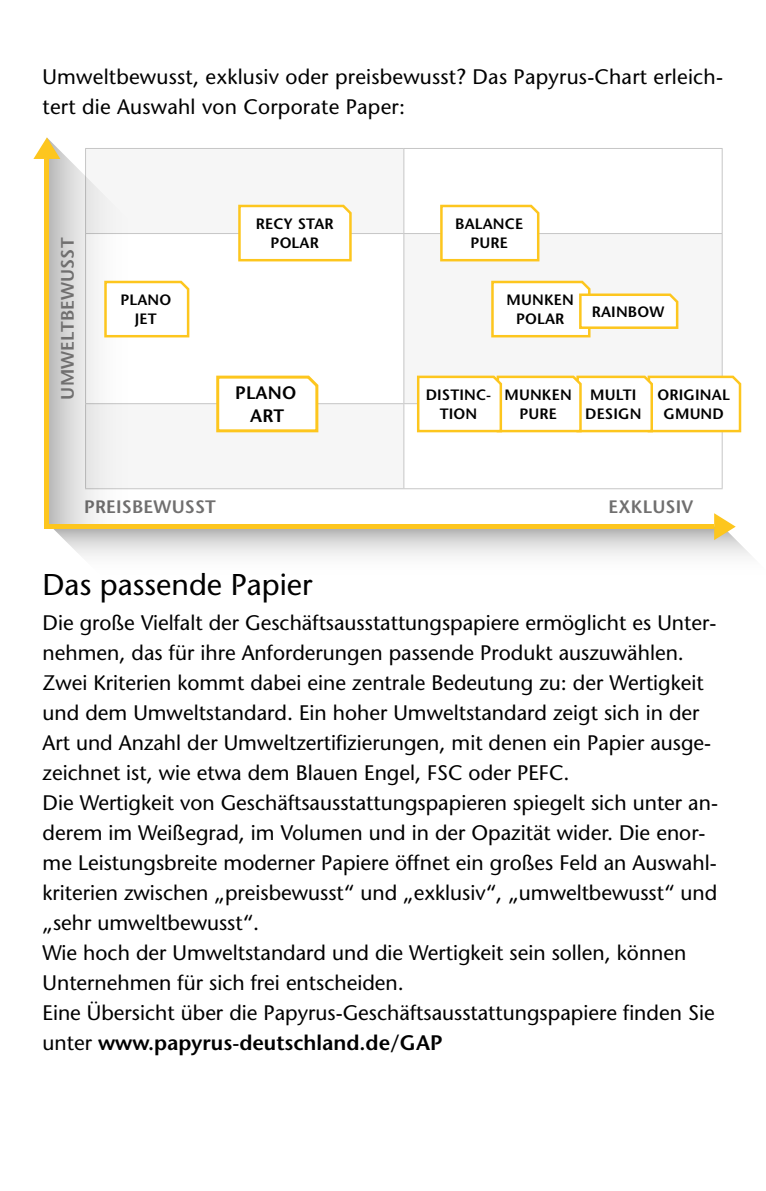
<style>
.page{position:relative;width:766px;height:1191px;background:#fff}
.page>*{position:absolute;margin:0;border:0;box-sizing:border-box;transform-origin:0 0}
.t1{font:30px "Papyrus Sans";color:#000}
.t2{font:21px/30px "Papyrus Sans";color:#000}
.t3{font:600 18px "Papyrus Sans";letter-spacing:.01em;color:#706f6f}
.t4{font:600 18px/22.5px "Papyrus Sans";letter-spacing:.01em;color:#000;text-align:center}
.t5{font:600 15px/18.6px "Papyrus Sans";letter-spacing:.01em;color:#000;text-align:center}
.s1{font-weight:600}
</style>
<div class="page">
<hr style="left:85px;top:148px;width:319px;height:1px;background:#c6c6c6">
<hr style="left:404px;top:148px;width:318px;height:1px;background:#c6c6c6">
<hr style="left:403px;top:149px;width:1px;height:84px;background:#c6c6c6">
<hr style="left:721px;top:149px;width:1px;height:84px;background:#c6c6c6">
<hr style="left:85px;top:233px;width:319px;height:1px;background:#c6c6c6">
<hr style="left:404px;top:233px;width:318px;height:1px;background:#c6c6c6">
<hr style="left:403px;top:234px;width:1px;height:169px;background:#c6c6c6">
<hr style="left:721px;top:234px;width:1px;height:169px;background:#c6c6c6">
<hr style="left:85px;top:403px;width:319px;height:1px;background:#c6c6c6">
<hr style="left:404px;top:403px;width:318px;height:1px;background:#c6c6c6">
<hr style="left:403px;top:404px;width:1px;height:84px;background:#c6c6c6">
<hr style="left:721px;top:404px;width:1px;height:84px;background:#c6c6c6">
<hr style="left:85px;top:488px;width:319px;height:1px;background:#c6c6c6">
<hr style="left:404px;top:488px;width:318px;height:1px;background:#c6c6c6">
<svg style="left:49px;top:149px;width:104px;height:375px"></svg>
<hr style="left:45px;top:159px;width:4px;height:370px;background:#fdc61e">
<svg style="left:33px;top:137px;width:27px;height:22px"></svg>
<svg style="left:54px;top:526px;width:697px;height:30px"></svg>
<svg style="left:714px;top:513px;width:21px;height:27px"></svg>
<div style="left:45px;top:524px;width:669px;height:5px;background:#fdc61e"></div>
<svg style="left:103px;top:279px;width:87px;height:60px"></svg>
<svg style="left:238px;top:204px;width:114px;height:58px"></svg>
<svg style="left:439px;top:204px;width:101px;height:58px"></svg>
<svg style="left:491px;top:280px;width:188px;height:58px"></svg>
<svg style="left:215px;top:375px;width:105px;height:58px"></svg>
<svg style="left:415px;top:374px;width:327px;height:59px"></svg>
<p class="t2" style="left:43px;top:61px;width:681px">Umweltbewusst, exklusiv oder preisbewusst? Das Papyrus-Chart erleich&shy;tert die Auswahl von Corporate Paper:</p>
<p class="t3" style="left:57px;top:399px;width:163px;rotate:-90deg">UMWELTBEWUSST</p>
<p class="t5" style="left:120px;top:291px;width:52px">PLANO<br>JET</p>
<p class="t5" style="left:256px;top:215px;width:79px">RECY STAR<br>POLAR</p>
<p class="t5" style="left:455px;top:215px;width:70px">BALANCE<br>PURE</p>
<p class="t5" style="left:506px;top:291px;width:69px">MUNKEN<br>POLAR</p>
<p class="t5" style="left:591px;top:302px;width:74px">RAINBOW</p>
<p class="t4" style="left:235px;top:382px;width:63px">PLANO<br>ART</p>
<p class="t5" style="left:657px;top:385px;width:74px">ORIGINAL<br>GMUND</p>
<p class="t5" style="left:425px;top:385px;width:67px">DISTINC-<br>TION</p>
<p class="t5" style="left:504px;top:385px;width:69px">MUNKEN<br>PURE</p>
<p class="t5" style="left:585px;top:385px;width:58px">MULTI<br>DESIGN</p>
<p class="t3" style="left:84px;top:496px;width:133px">PREISBEWUSST</p>
<p class="t3" style="left:608px;top:496px;width:86px">EXKLUSIV</p>
<h1 class="t1" style="left:43px;top:567px;width:271px">Das passende Papier</h1>
<p class="t2" style="left:43px;top:607px;width:676px">Die große Vielfalt der Geschäftsausstattungspapiere ermöglicht es Unter&shy;nehmen, das für ihre Anforderungen passende Produkt auszuwählen.<br>Zwei Kriterien kommt dabei eine zentrale Bedeutung zu: der Wertigkeit und dem Umweltstandard. Ein hoher Umweltstandard zeigt sich in der Art und Anzahl der Umweltzertifizierungen, mit denen ein Papier ausge&shy;zeichnet ist, wie etwa dem Blauen Engel, FSC oder PEFC.<br>Die Wertigkeit von Geschäftsausstattungspapieren spiegelt sich unter an&shy;derem im Weißegrad, im Volumen und in der Opazität wider. Die enor&shy;me Leistungsbreite moderner Papiere öffnet ein großes Feld an Auswahl&shy;kriterien zwischen „preisbewusst“ und „exklusiv“, „umweltbewusst“ und „sehr umweltbewusst“.<br>Wie hoch der Umweltstandard und die Wertigkeit sein sollen, können Unternehmen für sich frei entscheiden.<br>Eine Übersicht über die Papyrus-Geschäftsausstattungspapiere finden Sie unter <span class="s1">www.papyrus-deutschland.de/GAP</span></p>
</div>
